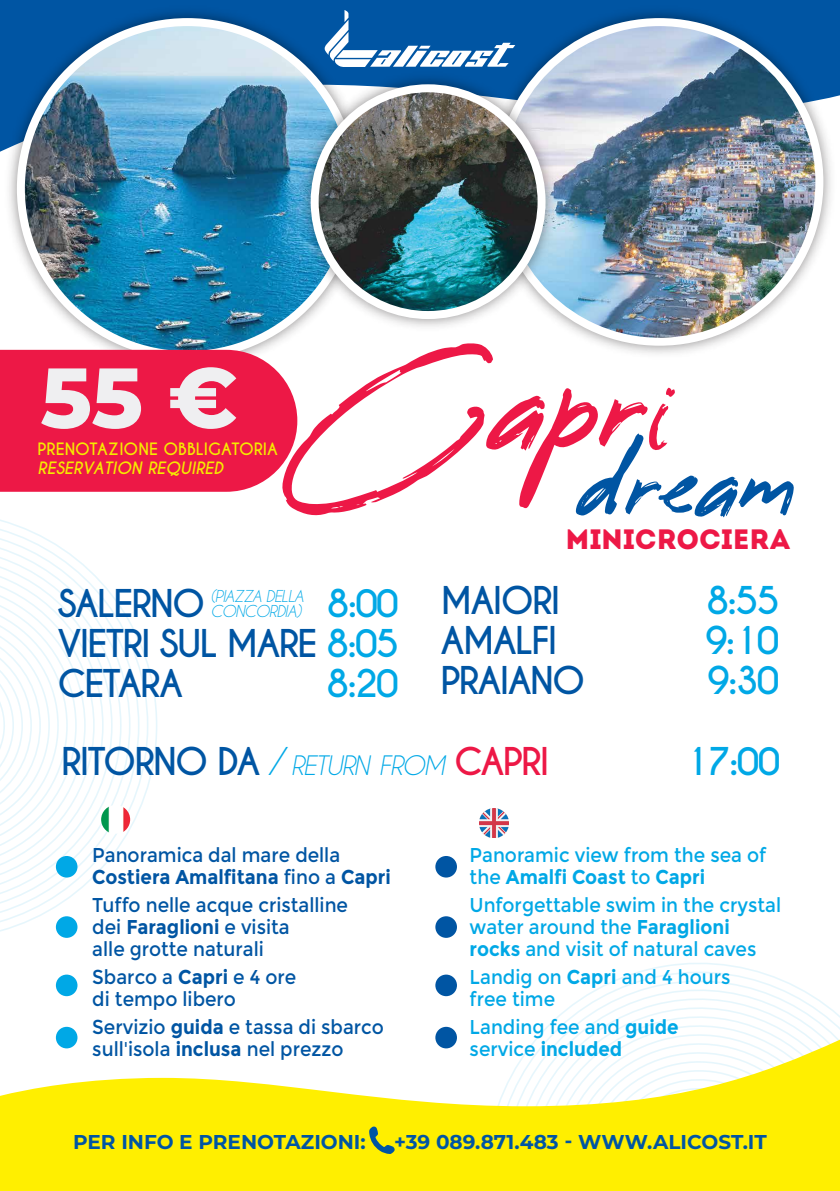
<style>
.page{position:relative;width:840px;height:1191px;background:#fff}
.page>*{position:absolute;margin:0;border:0;box-sizing:border-box;transform-origin:0 0}
.t1{font:800 84.8px "Montserrat";color:#efeff1}
.t2{font:700 36px/40px "Caviar Dreams";letter-spacing:-.05em;color:#0055a3;text-align:justify}
.t3{font:700 36px "Caviar Dreams";letter-spacing:-.05em;color:#00a8e6}
.t4{font:28px "Intro";color:#ed1846}
.t5{font:italic 25.2px "Caviar Dreams";letter-spacing:-.05em;color:#00a8e6}
.t6{font:20px/22px "Montserrat";color:#0055a3;scale:.93 1}
.t7{font:20px/22px "Montserrat";color:#00a8e6;scale:.93 1}
.t8{font:700 20px "Montserrat";color:#0055a3}
.t9{font:700 16px "Caviar Dreams";color:#f5eb00}
.t10{font:italic 700 16px "Caviar Dreams";color:#f5eb00}
.t11{font:italic 15.4px/15.4px "Caviar Dreams";letter-spacing:-.05em;color:#00a8e6}
.s1{color:#00a8e6}
.s2{font-weight:700;font-style:normal;font-size:36px;color:#0055a3}
.s3{font-size:36px}
.s4{font-weight:700;font-style:normal;font-size:36px;color:#ed1846}
.s5{font-weight:700}
</style>
<div class="page">
<svg style="left:536px;top:963px;width:303px;height:76px"></svg>
<svg style="left:0;top:519px;width:157px;height:412px"></svg>
<svg style="left:283px;top:343px;width:510px;height:174px"></svg>
<svg style="left:0;top:1039px;width:839px;height:152px;fill:#ffef00"></svg>
<svg style="left:375px;top:10px;width:103px;height:57px"></svg>
<img style="left:479px;top:809px;width:28px;height:28px">
<img style="left:0;top:1px;width:375px;height:375px">
<img style="left:21px;top:22px;width:333px;height:333px;border-radius:166px">
<img style="left:478px;top:1px;width:361px;height:362px">
<img style="left:499px;top:22px;width:320px;height:320px;border-radius:160px">
<img style="left:293px;top:67px;width:269px;height:269px">
<img style="left:314px;top:88px;width:227px;height:227px;border-radius:113px">
<div style="left:310px;top:84px;width:235px;height:235px;border:8px solid #fff;border-radius:50%"></div>
<div style="left:0;top:350px;width:297px;height:142px;background:#ed1846"></div>
<div style="left:56px;top:856px;width:21px;height:21px;background:#00a8e6;border-radius:50%"></div>
<div style="left:56px;top:916px;width:21px;height:22px;background:#00a8e6;border-radius:50%"></div>
<div style="left:56px;top:974px;width:21px;height:22px;background:#00a8e6;border-radius:50%"></div>
<div style="left:56px;top:1026px;width:21px;height:22px;background:#00a8e6;border-radius:50%"></div>
<div style="left:435px;top:856px;width:21px;height:21px;background:#0055a3;border-radius:50%"></div>
<div style="left:435px;top:916px;width:21px;height:22px;background:#0055a3;border-radius:50%"></div>
<div style="left:435px;top:974px;width:21px;height:22px;background:#0055a3;border-radius:50%"></div>
<div style="left:435px;top:1026px;width:21px;height:22px;background:#0055a3;border-radius:50%"></div>
<img style="left:101px;top:805px;width:29px;height:28px">
<svg style="left:369px;top:1126px;width:25px;height:28px"></svg>
<h1 class="t1" style="left:40px;top:335px;width:199px">55 €</h1>
<p class="t9" style="left:38px;top:439px;width:242px">PRENOTAZIONE OBBLIGATORIA</p>
<p class="t10" style="left:38px;top:458px;width:187px">RESERVATION REQUIRED</p>
<h2 class="t2" style="left:57px;top:584px;width:149px">SALERNO</h2>
<h2 class="t2" style="left:57px;top:584px;width:343px;text-indent:269px"><span class="s1">8:00<br></span>VIETRI SUL MARE <span class="s1">8:05<br></span>CETARA</h2>
<p class="t11" style="left:210px;top:588px;width:95px">(PIAZZA DELLA<br>CONCORDIA)</p>
<h2 class="t3" style="left:326px;top:661px;width:74px">8:20</h2>
<h3 class="t4" style="left:565px;top:522px;width:226px">MINICROCIERA</h3>
<h2 class="t2" style="left:440px;top:581px;width:121px">MAIORI</h2>
<h2 class="t3" style="left:706px;top:578px;width:74px">8:55</h2>
<h2 class="t2" style="left:440px;top:621px;width:118px">AMALFI</h2>
<h2 class="t3" style="left:704px;top:618px;width:76px">9:10</h2>
<h2 class="t2" style="left:440px;top:661px;width:146px">PRAIANO</h2>
<h2 class="t3" style="left:706px;top:658px;width:74px">9:30</h2>
<p class="t5" style="left:61px;top:751px;width:489px"><span class="s2">RITORNO DA</span> <span class="s3">/</span> RETURN FROM <span class="s4">CAPRI</span></p>
<h2 class="t3" style="left:684px;top:739px;width:97px">17:00</h2>
<p class="t6" style="left:92px;top:844px;width:322px">Panoramica dal mare della<br><span class="s5">Costiera Amalfitana</span> fino a <span class="s5">Capri</span></p>
<p class="t6" style="left:92px;top:894px;width:276px">Tuffo nelle acque cristalline dei <span class="s5">Faraglioni</span> e visita<br>alle grotte naturali</p>
<p class="t6" style="left:92px;top:966px;width:221px">Sbarco a <span class="s5">Capri</span> e 4 ore di tempo libero</p>
<p class="t6" style="left:92px;top:1016px;width:315px">Servizio <span class="s5">guida</span> e tassa di sbarco sull'isola <span class="s5">inclusa</span> nel prezzo</p>
<p class="t7" style="left:469px;top:844px;width:320px">Panoramic view from the sea of the <span class="s5">Amalfi Coast</span> to <span class="s5">Capri</span></p>
<p class="t7" style="left:469px;top:894px;width:336px">Unforgettable swim in the crystal water around the <span class="s5">Faraglioni rocks</span> and visit of natural caves</p>
<p class="t7" style="left:469px;top:966px;width:282px">Landig on <span class="s5">Capri</span> and 4 hours free time</p>
<p class="t7" style="left:469px;top:1016px;width:226px">Landing fee and <span class="s5">guide </span>service <span class="s5">included</span></p>
<p class="t8" style="left:73px;top:1127px;width:294px">PER INFO E PRENOTAZIONI:</p>
<p class="t8" style="left:394px;top:1127px;width:374px">+39 089.871.483 - WWW.ALICOST.IT</p>
</div>
